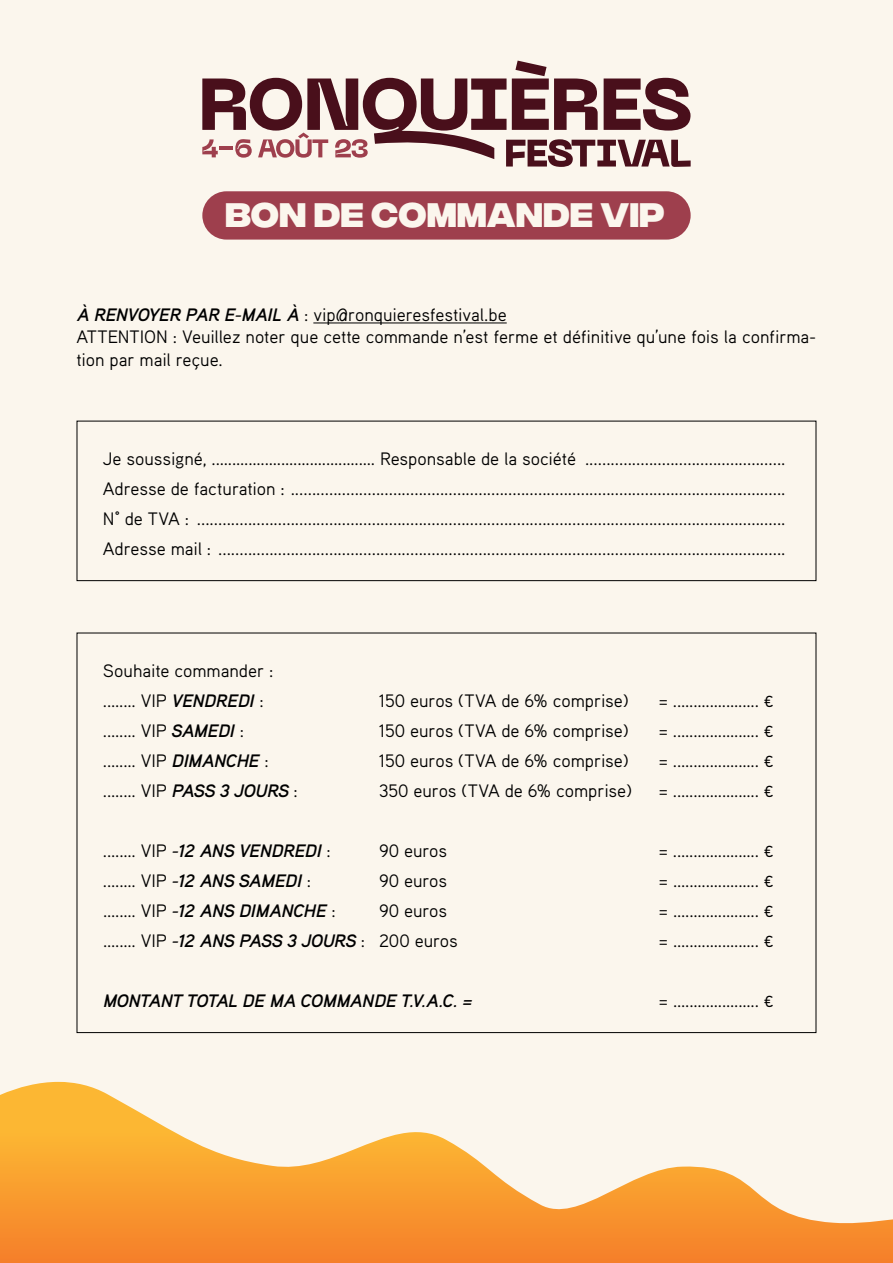
<style>
.page{position:relative;width:893px;height:1263px;background:#fbf6ed}
.page>*{position:absolute;margin:0;border:0;box-sizing:border-box;transform-origin:0 0}
.t1{font:700 34.05px "Integral CF";color:#fbf6ed}
.t2{font:18px/30px "Aaux Pro";letter-spacing:-.005em;color:#000}
.t3{font:italic 700 18px "Aaux Pro";letter-spacing:-.02em;color:#000}
.s1{font-weight:700;font-style:italic}
.s2{font-family:"DI Nosaur"}
.s3{font-weight:400;font-style:normal}
</style>
<div class="page">
<svg style="left:0;top:1082px;width:893px;height:181px"></svg>
<div style="left:77px;top:421px;width:739px;height:160px;border:1px solid #000"></div>
<hr style="left:313px;top:323px;width:194px;height:1px;background:#000">
<div style="left:202px;top:191px;width:489px;height:49px;background:#9e3f4d;border-radius:24px"></div>
<svg style="left:202px;top:61px;width:489px;height:106px"></svg>
<h1 class="t1" style="left:225px;top:196px;width:441px">BON DE COMMANDE VIP</h1>
<p class="t2" style="left:77px;top:302px;width:741px;line-height:22.5px"><span class="s1">À RENVOYER PAR E-MAIL À</span> : vip@ronquieresfestival.be<br>ATTENTION : Veuillez noter que cette commande n’est ferme et définitive qu’une fois la confirma&shy;tion par mail reçue.</p>
<p class="t2" style="left:103px;top:443px;width:684px;text-align:justify">Je soussigné, ........................................ Responsable de la société ...............................................<br>Adresse de facturation : ....................................................................................................................<br>N° de TVA : ..........................................................................................................................................<br>Adresse mail : .....................................................................................................................................</p>
<p class="t2" style="left:103px;top:655px;width:172px">Souhaite commander : ........ VIP <span class="s1">VENDREDI</span> :</p>
<p class="t2" style="left:379px;top:685px;width:251px">150 euros (TVA de 6% comprise)</p>
<p class="t2" style="left:659px;top:685px;width:116px">= ..................... <span class="s2">€</span></p>
<p class="t2" style="left:103px;top:715px;width:143px">........ VIP <span class="s1">SAMEDI</span> :</p>
<p class="t2" style="left:379px;top:715px;width:251px">150 euros (TVA de 6% comprise)</p>
<p class="t2" style="left:659px;top:715px;width:116px">= ..................... <span class="s2">€</span></p>
<p class="t2" style="left:103px;top:745px;width:167px">........ VIP <span class="s1">DIMANCHE</span> :</p>
<p class="t2" style="left:379px;top:745px;width:251px">150 euros (TVA de 6% comprise)</p>
<p class="t2" style="left:659px;top:745px;width:116px">= ..................... <span class="s2">€</span></p>
<p class="t2" style="left:103px;top:775px;width:196px">........ VIP <span class="s1">PASS 3 JOURS</span> :</p>
<p class="t2" style="left:379px;top:775px;width:254px">350 euros (TVA de 6% comprise)</p>
<p class="t2" style="left:659px;top:775px;width:116px">= ..................... <span class="s2">€</span></p>
<p class="t3" style="left:103px;top:839px;width:229px"><span class="s3">........ VIP</span> -12 ANS VENDREDI <span class="s3">:</span></p>
<p class="t2" style="left:379px;top:835px;width:70px">90 euros</p>
<p class="t2" style="left:659px;top:835px;width:116px">= ..................... <span class="s2">€</span></p>
<p class="t2" style="left:103px;top:865px;width:210px">........ VIP <span class="s1">-12 ANS SAMEDI</span> :</p>
<p class="t2" style="left:379px;top:865px;width:70px">90 euros</p>
<p class="t2" style="left:659px;top:865px;width:116px">= ..................... <span class="s2">€</span></p>
<p class="t3" style="left:103px;top:899px;width:234px"><span class="s3">........ VIP</span> -12 ANS DIMANCHE <span class="s3">:</span></p>
<p class="t2" style="left:379px;top:895px;width:70px">90 euros</p>
<p class="t2" style="left:659px;top:895px;width:116px">= ..................... <span class="s2">€</span></p>
<p class="t2" style="left:103px;top:925px;width:356px">........ VIP <span class="s1">-12 ANS PASS 3 JOURS</span> : 200 euros</p>
<p class="t2" style="left:659px;top:925px;width:116px">= ..................... <span class="s2">€</span></p>
<p class="t3" style="left:103px;top:989px;width:371px">MONTANT TOTAL DE MA COMMANDE T.V.A.C. =</p>
<p class="t2" style="left:659px;top:985px;width:116px">= ..................... <span class="s2">€</span></p>
</div>
